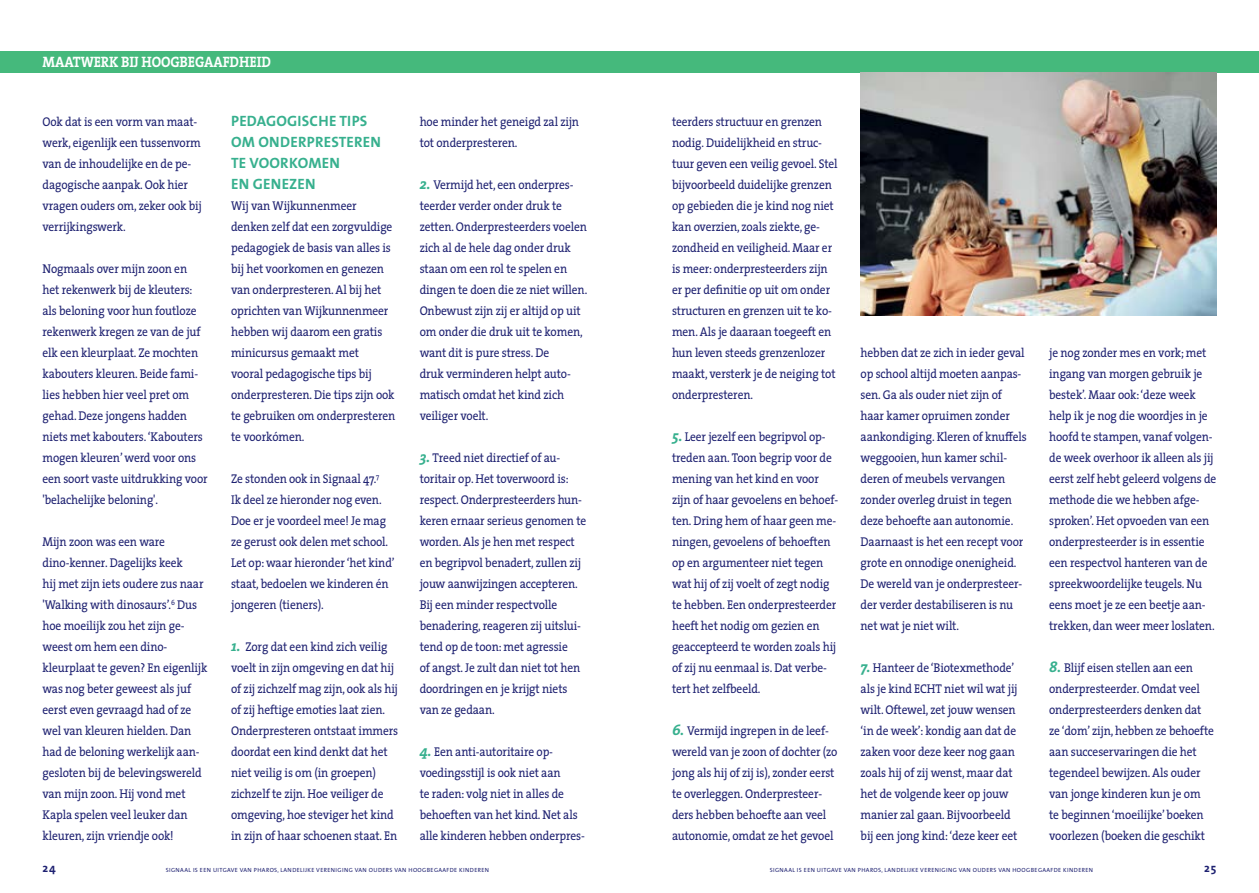
<style>
.page{position:relative;width:1259px;height:893px;background:#fff}
.page>*{position:absolute;margin:0;border:0;box-sizing:border-box;transform-origin:0 0}
.t1{font:700 15.15px "The Serif";letter-spacing:-.005em;color:#fff;scale:.89 1}
.t2{font:700 15px/21px "The Sans";letter-spacing:.015em;color:#37b08e}
.t3{font:12.75px/21px "The Serif";letter-spacing:-.01em;color:#1e2171;scale:.9 1}
.t4{font:700 12px "The Sans";color:#1e2171}
.t5{font:6px "The Sans";letter-spacing:.065em;color:#1e2171}
.s1{font-weight:700;font-style:italic;font-size:15px;color:#37b08e}
</style>
<div class="page">
<div style="left:0;top:51px;width:1259px;height:21px;background:#45b97c"></div>
<img style="left:860px;top:72px;width:356px;height:243px">
<p class="t1" style="left:43px;top:49px;width:258px">MAATWERK BIJ HOOGBEGAAFDHEID</p>
<p class="t3" style="left:43px;top:111px;width:178px">Ook dat is een vorm van maat&shy;werk, eigenlijk een tussenvorm van de inhoudelijke en de pe&shy;dagogische aanpak. Ook hier vragen ouders om, zeker ook bij verrijkingswerk.</p>
<p class="t3" style="left:43px;top:258px;width:185px">Nogmaals over mijn zoon en<br>het rekenwerk bij de kleuters: als beloning voor hun foutloze rekenwerk kregen ze van de juf elk een kleurplaat. Ze mochten kabouters kleuren. Beide fami&shy;lies hebben hier veel pret om gehad. Deze jongens hadden niets met kabouters. ‘Kabouters mogen kleuren’ werd voor ons een soort vaste uitdrukking voor 'belachelijke beloning'.</p>
<p class="t3" style="left:43px;top:531px;width:185px">Mijn zoon was een ware dino-kenner. Dagelijks keek<br>hij met zijn iets oudere zus naar 'Walking with dinosaurs’.<sup>6</sup> Dus hoe moeilijk zou het zijn ge&shy;weest om hem een dino&shy;kleurplaat te geven? En eigenlijk was nog beter geweest als juf eerst even gevraagd had of ze wel van kleuren hielden. Dan had de beloning werkelijk aan&shy;gesloten bij de belevingswereld van mijn zoon. Hij vond met<br>Kapla spelen veel leuker dan kleuren, zijn vriendje ook!</p>
<p class="t2" style="left:231px;top:110px;width:151px">PEDAGOGISCHE TIPS<br>OM ONDERPRESTEREN<br>TE VOORKOMEN<br>EN GENEZEN</p>
<p class="t3" style="left:231px;top:195px;width:184px">Wij van Wijkunnenmeer denken zelf dat een zorgvuldige pedagogiek de basis van alles is bij het voorkomen en genezen van onderpresteren. Al bij het oprichten van Wijkunnenmeer hebben wij daarom een gratis minicursus gemaakt met<br>vooral pedagogische tips bij onderpresteren. Die tips zijn ook te gebruiken om onderpresteren te voorkómen.</p>
<p class="t3" style="left:231px;top:468px;width:183px">Ze stonden ook in Signaal 47.<sup>7<br></sup>Ik deel ze hieronder nog even.<br>Doe er je voordeel mee! Je mag ze gerust ook delen met school.<br>Let op: waar hieronder ‘het kind’ staat, bedoelen we kinderen én jongeren (tieners).</p>
<p class="t3" style="left:231px;top:636px;width:187px"><span class="s1">1.</span> Zorg dat een kind zich veilig voelt in zijn omgeving en dat hij of zij zichzelf mag zijn, ook als hij of zij heftige emoties laat zien.<br>Onderpresteren ontstaat immers doordat een kind denkt dat het niet veilig is om (in groepen) zichzelf te zijn. Hoe veiliger de omgeving, hoe steviger het kind in zijn of haar schoenen staat. En</p>
<p class="t3" style="left:420px;top:111px;width:179px">hoe minder het geneigd zal zijn tot onderpresteren.</p>
<p class="t3" style="left:420px;top:174px;width:188px"><span class="s1">2.</span> Vermijd het, een onderpres&shy;teerder verder onder druk te zetten. Onderpresteerders voelen zich al de hele dag onder druk staan om een rol te spelen en dingen te doen die ze niet willen.<br>Onbewust zijn zij er altijd op uit om onder die druk uit te komen, want dit is pure stress. De<br>druk verminderen helpt auto&shy;matisch omdat het kind zich veiliger voelt.</p>
<p class="t3" style="left:420px;top:447px;width:187px"><span class="s1">3.</span> Treed niet directief of au&shy;toritair op. Het toverwoord is: respect. Onderpresteerders hun&shy;keren ernaar serieus genomen te worden. Als je hen met respect en begripvol benadert, zullen zij jouw aanwijzingen accepteren.<br>Bij een minder respectvolle benadering, reageren zij uitslui&shy;tend op de toon: met agressie<br>of angst. Je zult dan niet tot hen doordringen en je krijgt niets van ze gedaan.</p>
<p class="t3" style="left:420px;top:741px;width:185px"><span class="s1">4.</span> Een anti-autoritaire op&shy;voedingsstijl is ook niet aan<br>te raden: volg niet in alles de behoeften van het kind. Net als alle kinderen hebben onderpres-</p>
<p class="t3" style="left:672px;top:111px;width:185px">teerders structuur en grenzen nodig. Duidelijkheid en struc&shy;tuur geven een veilig gevoel. Stel bijvoorbeeld duidelijke grenzen op gebieden die je kind nog niet kan overzien, zoals ziekte, ge&shy;zondheid en veiligheid. Maar er is meer: onderpresteerders zijn er per definitie op uit om onder structuren en grenzen uit te ko&shy;men. Als je daaraan toegeeft en hun leven steeds grenzenlozer maakt, versterk je de neiging tot onderpresteren.</p>
<p class="t3" style="left:672px;top:426px;width:186px"><span class="s1">5.</span> Leer jezelf een begripvol op&shy;treden aan. Toon begrip voor de mening van het kind en voor zijn of haar gevoelens en behoef&shy;ten. Dring hem of haar geen me&shy;ningen, gevoelens of behoeften op en argumenteer niet tegen wat hij of zij voelt of zegt nodig te hebben. Een onderpresteerder heeft het nodig om gezien en geaccepteerd te worden zoals hij of zij nu eenmaal is. Dat verbe&shy;tert het zelfbeeld.</p>
<p class="t3" style="left:672px;top:720px;width:185px"><span class="s1">6.</span> Vermijd ingrepen in de leef&shy;wereld van je zoon of dochter (zo jong als hij of zij is), zonder eerst te overleggen. Onderpresteer&shy;ders hebben behoefte aan veel autonomie, omdat ze het gevoel</p>
<p class="t3" style="left:860px;top:342px;width:186px">hebben dat ze zich in ieder geval op school altijd moeten aanpas&shy;sen. Ga als ouder niet zijn of haar kamer opruimen zonder aankondiging. Kleren of knuffels weggooien, hun kamer schil&shy;deren of meubels vervangen zonder overleg druist in tegen deze behoefte aan autonomie.<br>Daarnaast is het een recept voor grote en onnodige onenigheid.<br>De wereld van je onderpresteer&shy;der verder destabiliseren is nu net wat je niet wilt.</p>
<p class="t3" style="left:860px;top:657px;width:176px"><span class="s1">7.</span> Hanteer de ‘Biotexmethode’ als je kind ECHT niet wil wat jij wilt. Oftewel, zet jouw wensen ‘in de week’: kondig aan dat de zaken voor deze keer nog gaan zoals hij of zij wenst, maar dat het de volgende keer op jouw manier zal gaan. Bijvoorbeeld bij een jong kind: ‘deze keer eet</p>
<p class="t3" style="left:1049px;top:342px;width:187px">je nog zonder mes en vork; met ingang van morgen gebruik je bestek’. Maar ook: ‘deze week help ik je nog die woordjes in je hoofd te stampen, vanaf volgen&shy;de week overhoor ik alleen als jij eerst zelf hebt geleerd volgens de methode die we hebben afge&shy;sproken’. Het opvoeden van een onderpresteerder is in essentie een respectvol hanteren van de spreekwoordelijke teugels. Nu eens moet je ze een beetje aan&shy;trekken, dan weer meer loslaten.</p>
<p class="t3" style="left:1049px;top:657px;width:185px"><span class="s1">8.</span> Blijf eisen stellen aan een onderpresteerder. Omdat veel onderpresteerders denken dat ze ‘dom’ zijn, hebben ze behoefte aan succeservaringen die het tegendeel bewijzen. Als ouder van jonge kinderen kun je om<br>te beginnen ‘moeilijke’ boeken voorlezen (boeken die geschikt</p>
<p class="t4" style="left:43px;top:858px;width:15px">24</p>
<p class="t5" style="left:166px;top:865px;width:325px">SIGNAAL IS EEN UITGAVE VAN PHAROS, LANDELIJKE VERENIGING VAN OUDERS VAN HOOGBEGAAFDE KINDEREN</p>
<p class="t5" style="left:770px;top:865px;width:325px">SIGNAAL IS EEN UITGAVE VAN PHAROS, LANDELIJKE VERENIGING VAN OUDERS VAN HOOGBEGAAFDE KINDEREN</p>
<p class="t4" style="left:1204px;top:858px;width:14px">25</p>
</div>
